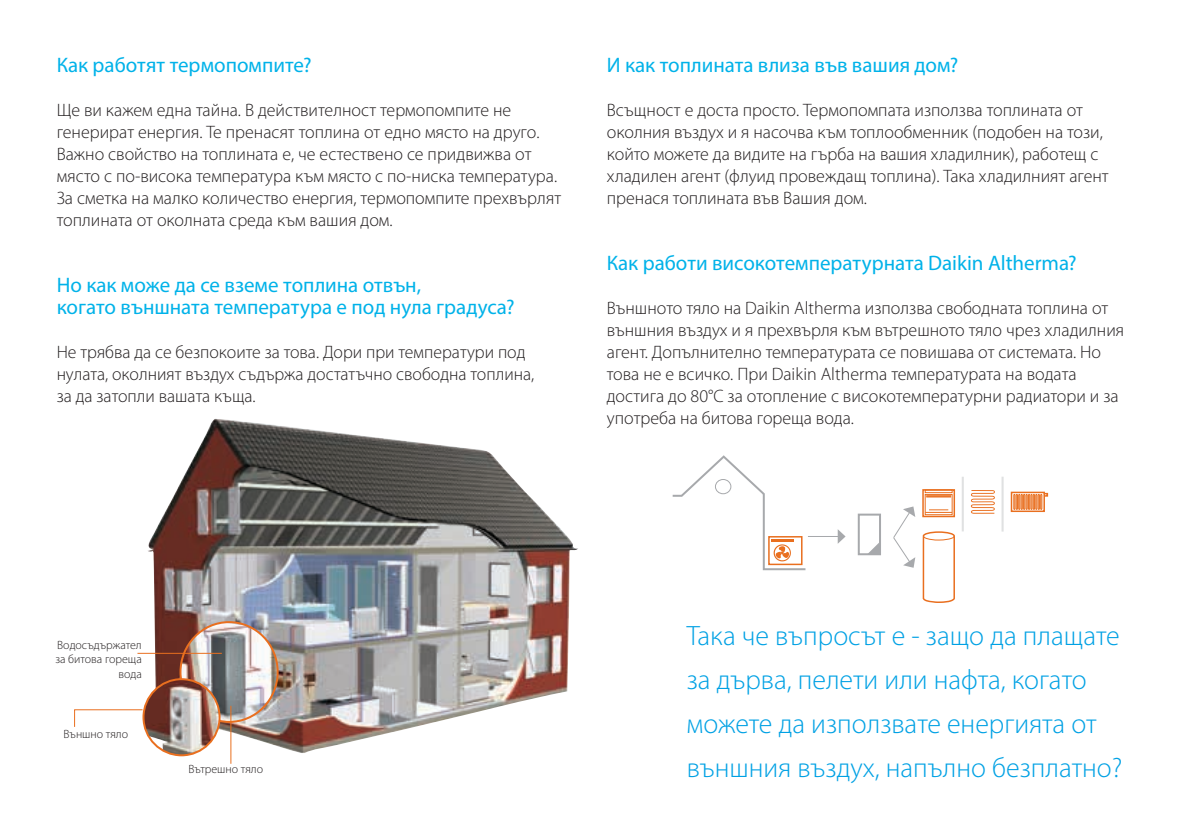
<style>
.page{position:relative;width:1191px;height:840px;background:#fff}
.page>*{position:absolute;margin:0;border:0;box-sizing:border-box;transform-origin:0 0}
.t1{font:300 28px/44px "Myriad Pro";color:#00a1e4}
.t2{font:21px/22px "Myriad Pro";color:#00b2e9}
.t3{font:300 18px/22px "Myriad Pro";color:#231f20}
.t4{font:300 12px/14.4px "Myriad Pro";color:#231f20;text-align:right}
</style>
<div class="page">
<img style="left:143px;top:418px;width:435px;height:334px">
<img style="left:180px;top:621px;width:98px;height:100px">
<div style="left:179px;top:620px;width:100px;height:102px;border:2px solid #e96f1f;border-radius:50%"></div>
<img style="left:143px;top:678px;width:76px;height:76px">
<div style="left:142px;top:677px;width:78px;height:78px;border:2px solid #e96f1f;border-radius:50%"></div>
<svg style="left:74px;top:709px;width:69px;height:18px"></svg>
<hr style="left:230px;top:705px;width:1px;height:58px;background:#e96f1f">
<hr style="left:137px;top:652px;width:85px;height:1px;background:#e96f1f">
<svg style="left:971px;top:490px;width:24px;height:23px"></svg>
<hr style="left:961px;top:476px;width:2px;height:55px;background:#e0e1e2">
<hr style="left:1001px;top:476px;width:2px;height:55px;background:#e0e1e2">
<svg style="left:672px;top:455px;width:134px;height:116px"></svg>
<hr style="left:808px;top:535px;width:31px;height:1px;background:#a7a9ac">
<svg style="left:837px;top:529px;width:8px;height:14px"></svg>
<svg style="left:893px;top:506px;width:22px;height:61px"></svg>
<div style="left:857px;top:513px;width:24px;height:42px;border:2px solid #a7a9ac"></div>
<svg style="left:867px;top:541px;width:13px;height:13px"></svg>
<svg style="left:1010px;top:491px;width:38px;height:21px"></svg>
<svg style="left:922px;top:489px;width:33px;height:28px"></svg>
<svg style="left:922px;top:531px;width:33px;height:72px"></svg>
<p class="t2" style="left:57px;top:54px;width:256px">Как работят термопомпите?</p>
<p class="t3" style="left:57px;top:99px;width:506px">Ще ви кажем една тайна. В действителност термопомпите не генерират енергия. Те пренасят топлина от едно място на друго.<br>Важно свойство на топлината е, че естествено се придвижва от място с по-висока температура към място с по-ниска температура.<br>За сметка на малко количество енергия, термопомпите прехвърлят топлината от околната среда към вашия дом.</p>
<p class="t2" style="left:57px;top:274px;width:459px">Но как може да се вземе топлина отвън,<br>когато външната температура е под нула градуса?</p>
<p class="t3" style="left:57px;top:341px;width:479px">Не трябва да се безпокоите за това. Дори при температури под нулата, околният въздух съдържа достатъчно свободна топлина, за да затопли вашата къща.</p>
<p class="t2" style="left:607px;top:54px;width:353px">И как топлината влиза във вашия дом?</p>
<p class="t3" style="left:607px;top:99px;width:503px">Всъщност е доста просто. Термопомпата използва топлината от околния въздух и я насочва към топлообменник (подобен на този, който можете да видите на гърба на вашия хладилник), работещ с хладилен агент (флуид провеждащ топлина). Така хладилният агент пренася топлината във Вашия дом.</p>
<p class="t2" style="left:607px;top:252px;width:471px">Как работи високотемпературната Daikin Altherma?</p>
<p class="t3" style="left:607px;top:297px;width:519px">Външното тяло на Daikin Altherma използва свободната топлина от външния въздух и я прехвърля към вътрешното тяло чрез хладилния агент. Допълнително температурата се повишава от системата. Но това не е всичко. При Daikin Altherma температурата на водата достига до 80°C за отопление с високотемпературни радиатори и за употреба на битова гореща вода.</p>
<p class="t4" style="left:55px;top:637px;width:88px">Водосъдържател за битова гореща вода</p>
<p class="t4" style="left:64px;top:726px;width:66px">Външно тяло</p>
<p class="t4" style="left:188px;top:761px;width:76px">Вътрешно тяло</p>
<h1 class="t1" style="left:687px;top:613px;width:437px">Така че въпросът е - защо да плащате за дърва, пелети или нафта, когато можете да използвате енергията от външния въздух, напълно безплатно?</h1>
</div>
